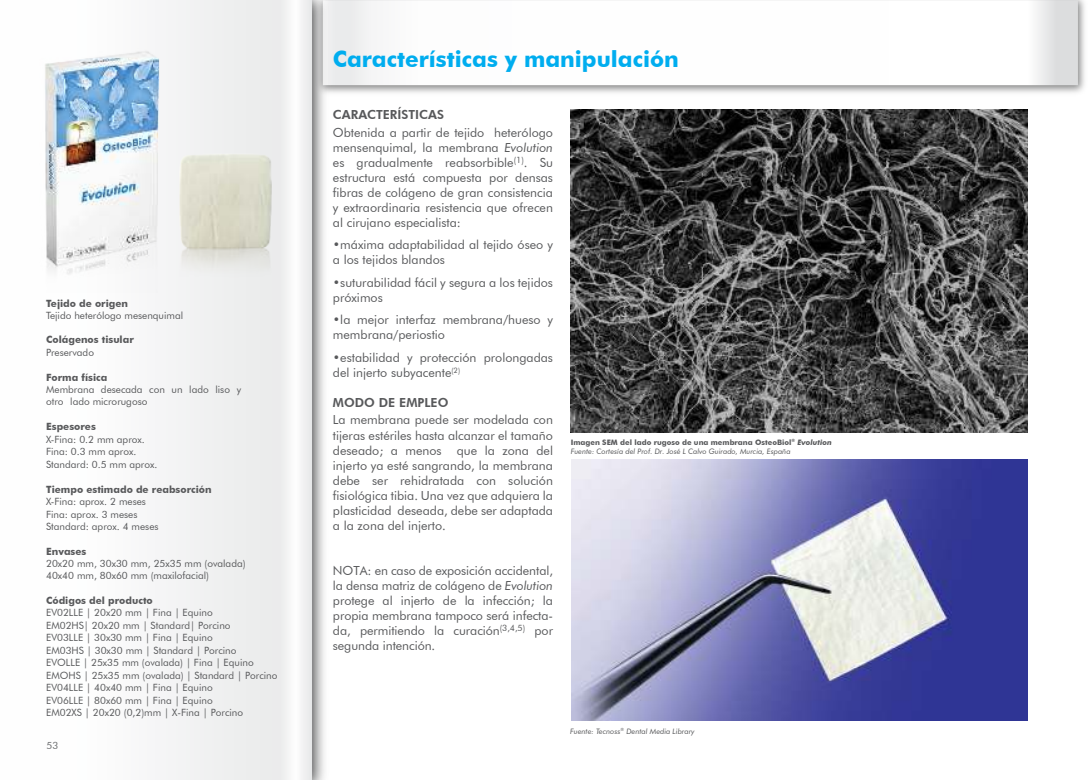
<style>
.page{position:relative;width:1088px;height:780px;background:#fff}
.page>*{position:absolute;margin:0;border:0;box-sizing:border-box;transform-origin:0 0}
.t1{font:700 22.5px "Futura BT";color:#00adef}
.t2{font:12.5px/15px "Futura BT";color:#58595b}
.t3{font:800 12.5px "Futura BT";color:#58595b}
.t4{font:10px/12.5px "Futura BT";color:#58595b}
.t5{font:700 10px "Futura BT";color:#58595b}
.t6{font:10px "Futura BT";color:#6c6e70}
.t7{font:italic 7.5px/9px "Futura BT";color:#58595b}
.s1{font-style:italic}
.s2{font-weight:700;font-style:normal}
.s3{font-weight:700}
</style>
<div class="page">
<img style="left:332px;top:0;width:753px;height:93px">
<img style="left:332px;top:0;width:746px;height:85px">
<img style="left:312px;top:0;width:20px;height:780px">
<img style="left:44px;top:38px;width:233px;height:254px">
<img style="left:571px;top:460px;width:456px;height:260px">
<img style="left:571px;top:110px;width:457px;height:322px">
<p class="t5" style="left:46px;top:299px;width:83px">Tejido de origen</p>
<p class="t4" style="left:46px;top:309px;width:138px">Tejido heterólogo mesenquimal</p>
<p class="t5" style="left:46px;top:335px;width:89px">Colágenos tisular</p>
<p class="t4" style="left:46px;top:346px;width:49px">Preservado</p>
<p class="t5" style="left:46px;top:373px;width:63px">Forma física</p>
<p class="t4" style="left:46px;top:383px;width:196px">Membrana desecada con un lado liso y otro lado microrugoso</p>
<p class="t5" style="left:46px;top:422px;width:51px">Espesores</p>
<p class="t4" style="left:46px;top:433px;width:113px">X-Fina: 0.2 mm aprox.<br>Fina: 0.3 mm aprox.<br>Standard: 0.5 mm aprox.</p>
<p class="t5" style="left:46px;top:485px;width:167px">Tiempo estimado de reabsorción</p>
<p class="t4" style="left:46px;top:496px;width:114px">X-Fina: aprox. 2 meses<br>Fina: aprox. 3 meses<br>Standard: aprox. 4 meses</p>
<p class="t5" style="left:46px;top:547px;width:42px">Envases</p>
<p class="t4" style="left:46px;top:558px;width:201px;line-height:12px">20x20 mm, 30x30 mm, 25x35 mm (ovalada)<br>40x40 mm, 80x60 mm (maxilofacial)</p>
<p class="t5" style="left:46px;top:596px;width:108px">Códigos del producto</p>
<p class="t4" style="left:46px;top:607px;width:233px">EV02LLE | 20x20 mm | Fina | Equino<br>EM02HS| 20x20 mm | Standard| Porcino<br>EV03LLE | 30x30 mm | Fina | Equino<br>EM03HS | 30x30 mm | Standard | Porcino<br>EVOLLE | 25x35 mm (ovalada) | Fina | Equino EMOHS | 25x35 mm (ovalada) | Standard | Porcino EV04LLE | 40x40 mm | Fina | Equino<br>EV06LLE | 80x60 mm | Fina | Equino<br>EM02XS | 20x20 (0,2)mm | X-Fina | Porcino</p>
<p class="t6" style="left:47px;top:741px;width:13px">53</p>
<h1 class="t1" style="left:333px;top:50px;width:347px">Características y manipulación</h1>
<p class="t3" style="left:333px;top:110px;width:113px">CARACTERÍSTICAS</p>
<p class="t2" style="left:333px;top:126px;width:222px;text-align:justify">Obtenida a partir de tejido heterólogo mensenquimal, la membrana <span class="s1">Evolution </span>es gradualmente reabsorbible<sup>(1)</sup>. Su estructura está compuesta por densas fibras de colágeno de gran consistencia y extraordinaria resistencia que ofrecen al cirujano especialista:</p>
<p class="t2" style="left:333px;top:237px;width:222px">•máxima adaptabilidad al tejido óseo y a los tejidos blandos</p>
<p class="t2" style="left:333px;top:275px;width:222px">•suturabilidad fácil y segura a los tejidos próximos</p>
<p class="t2" style="left:333px;top:312px;width:222px">•la mejor interfaz membrana/hueso y membrana/periostio</p>
<p class="t2" style="left:333px;top:350px;width:222px">•estabilidad y protección prolongadas del injerto subyacente<sup>(2)</sup></p>
<p class="t3" style="left:333px;top:397px;width:117px">MODO DE EMPLEO</p>
<p class="t2" style="left:333px;top:413px;width:222px;text-align:justify">La membrana puede ser modelada con tijeras estériles hasta alcanzar el tamaño deseado; a menos que la zona del injerto ya esté sangrando, la membrana debe ser rehidratada con solución fisiológica tibia. Una vez que adquiera la plasticidad deseada, debe ser adaptada a la zona del injerto.</p>
<p class="t2" style="left:333px;top:563px;width:222px;text-align:justify">NOTA: en caso de exposición accidental, la densa matriz de colágeno de <span class="s1">Evolution </span>protege al injerto de la infección; la propia membrana tampoco será infecta&shy;da, permitiendo la curación<sup>(3,4,5)</sup> por segunda intención.</p>
<p class="t7" style="left:571px;top:438px;width:262px"><span class="s2">Imagen SEM del lado rugoso de una membrana OsteoBiol</span><sup>®</sup> <span class="s3">Evolution<br></span>Fuente: Cortesía del Prof. Dr. José L Calvo Guirado, Murcia, España</p>
<p class="t7" style="left:570px;top:727px;width:126px">Fuente: Tecnoss<sup>®</sup> Dental Media Library</p>
</div>
